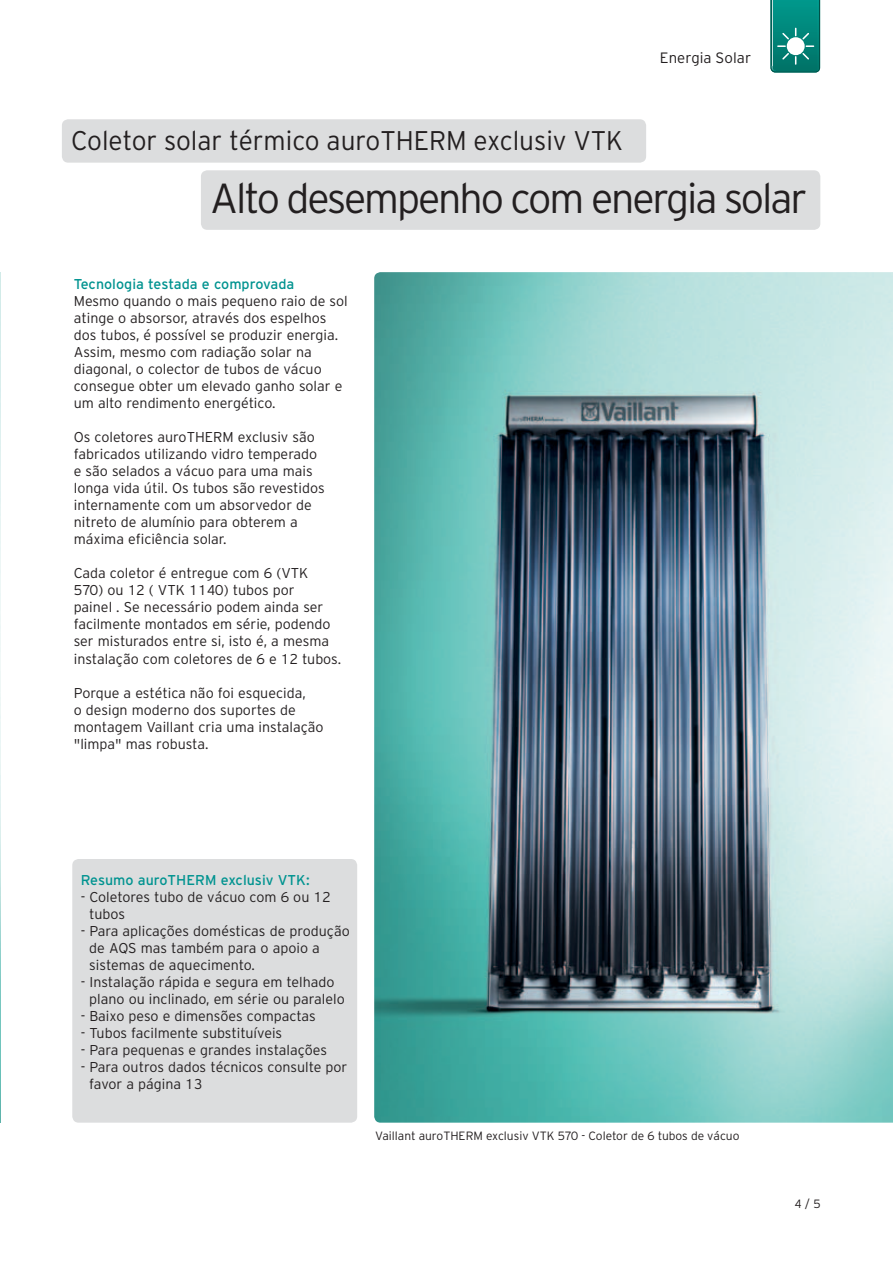
<style>
.page{position:relative;width:893px;height:1263px;background:#fff}
.page>*{position:absolute;margin:0;border:0;box-sizing:border-box;transform-origin:0 0}
.t1{font:300 42px "VAI Interstate";letter-spacing:-.05em;color:#231f20}
.t2{font:300 27px "VAI Interstate";color:#231f20}
.t3{font:300 15px "VAI Interstate";letter-spacing:.005em;color:#231f20}
.t4{font:300 14.25px/17px "VAI Interstate";color:#231f20}
.t5{font:14.25px "VAI Interstate";color:#009390}
.t6{font:300 12px "VAI Interstate";color:#231f20}
</style>
<div class="page">
<div style="left:72px;top:859px;width:285px;height:264px;background:#dcddde;border-radius:6px"></div>
<img style="left:0;top:272px;width:1px;height:851px">
<svg style="left:770px;top:0;width:50px;height:73px;background:#1f9187"></svg>
<div style="left:62px;top:119px;width:584px;height:44px;background:#dcddde;border-radius:6px"></div>
<div style="left:201px;top:170px;width:619px;height:60px;background:#dcddde;border-radius:6px"></div>
<img style="left:374px;top:272px;width:519px;height:851px">
<p class="t3" style="left:660px;top:49px;width:93px">Energia Solar</p>
<h2 class="t2" style="left:71px;top:125px;width:553px">Coletor solar térmico auroTHERM exclusiv VTK</h2>
<h1 class="t1" style="left:210px;top:175px;width:599px">Alto desempenho com energia solar</h1>
<p class="t5" style="left:74px;top:276px;width:222px">Tecnologia testada e comprovada</p>
<p class="t4" style="left:74px;top:293px;width:275px">Mesmo quando o mais pequeno raio de sol atinge o absorsor, através dos espelhos dos tubos, é possível se produzir energia.<br>Assim, mesmo com radiação solar na diagonal, o colector de tubos de vácuo consegue obter um elevado ganho solar e um alto rendimento energético.</p>
<p class="t4" style="left:74px;top:429px;width:252px">Os coletores auroTHERM exclusiv são fabricados utilizando vidro temperado e são selados a vácuo para uma mais longa vida útil. Os tubos são revestidos internamente com um absorvedor de nitreto de alumínio para obterem a máxima eficiência solar.</p>
<p class="t4" style="left:74px;top:565px;width:269px">Cada coletor é entregue com 6 (VTK 570) ou 12 ( VTK 1140) tubos por<br>painel . Se necessário podem ainda ser facilmente montados em série, podendo ser misturados entre si, isto é, a mesma instalação com coletores de 6 e 12 tubos.</p>
<p class="t4" style="left:74px;top:684px;width:251px">Porque a estética não foi esquecida,<br>o design moderno dos suportes de montagem Vaillant cria uma instalação "limpa" mas robusta.</p>
<p class="t5" style="left:81px;top:871px;width:230px">Resumo auroTHERM exclusiv VTK:</p>
<p class="t4" style="left:89px;top:888px;width:243px;text-indent:-9px">- Coletores tubo de vácuo com 6 ou 12 tubos</p>
<p class="t4" style="left:89px;top:922px;width:262px;text-indent:-9px">- Para aplicações domésticas de produção de AQS mas também para o apoio a sistemas de aquecimento.</p>
<p class="t4" style="left:89px;top:973px;width:257px;text-indent:-9px">- Instalação rápida e segura em telhado plano ou inclinado, em série ou paralelo</p>
<p class="t4" style="left:81px;top:1007px;width:237px">- Baixo peso e dimensões compactas</p>
<p class="t4" style="left:81px;top:1024px;width:203px">- Tubos facilmente substituíveis</p>
<p class="t4" style="left:81px;top:1041px;width:248px">- Para pequenas e grandes instalações</p>
<p class="t4" style="left:89px;top:1058px;width:260px;text-indent:-9px">- Para outros dados técnicos consulte por favor a página 13</p>
<p class="t6" style="left:375px;top:1129px;width:366px">Vaillant auroTHERM exclusiv VTK 570 - Coletor de 6 tubos de vácuo</p>
<p class="t6" style="left:794px;top:1197px;width:28px">4 / 5</p>
</div>
